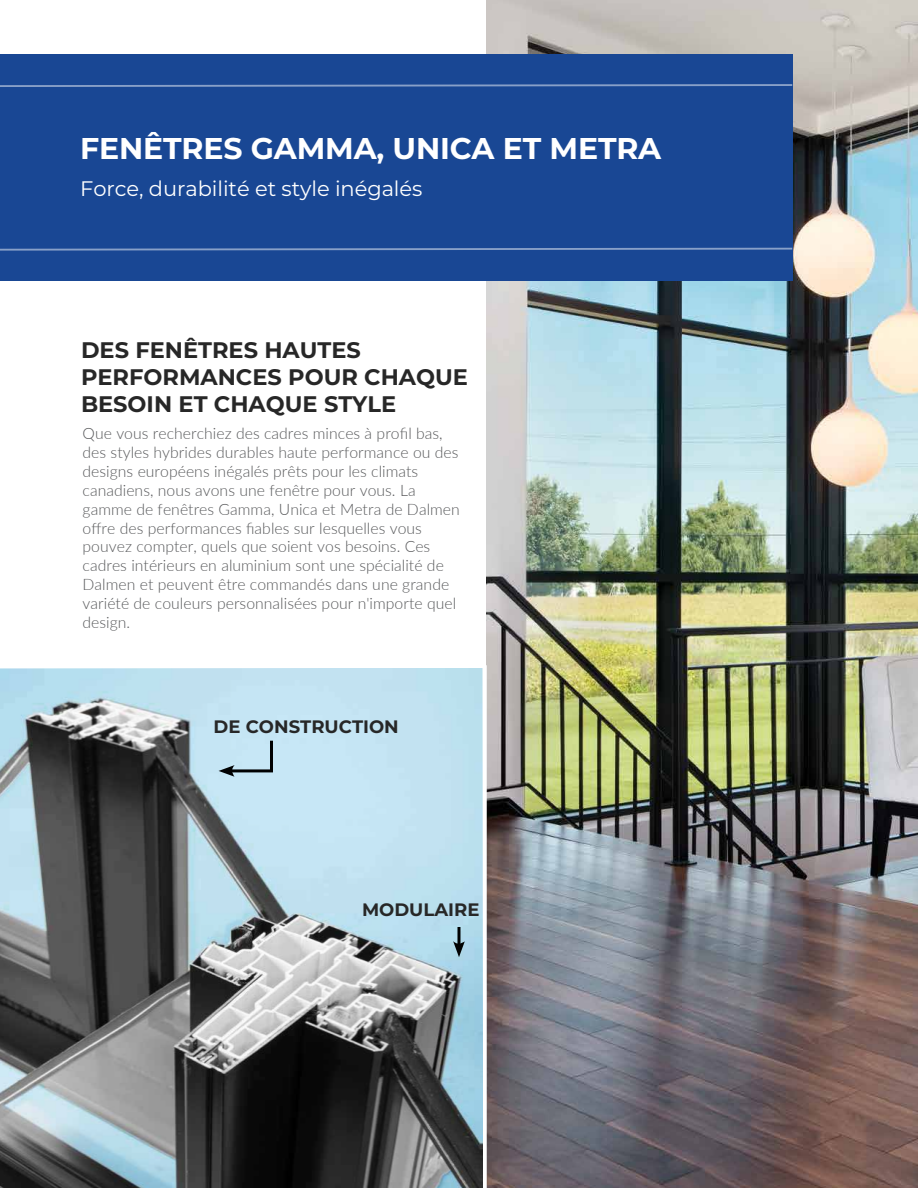
<style>
.page{position:relative;width:918px;height:1188px;background:#fff}
.page>*{position:absolute;margin:0;border:0;box-sizing:border-box;transform-origin:0 0}
.t1{font:700 30px "Montserrat";letter-spacing:-.005em;color:#fff}
.t2{font:700 22.5px/27px "Montserrat";color:#272727}
.t3{font:21px "Montserrat";letter-spacing:-.005em;color:#fff}
.t4{font:700 18px "Montserrat";color:#272727}
.t5{font:300 15.75px/18.9px "Lato";letter-spacing:.005em;color:#595a5c}
</style>
<div class="page">
<img style="left:487px;top:0;width:431px;height:1188px">
<div style="left:0;top:54px;width:792px;height:227px;background:#194794"></div>
<svg style="left:0;top:247px;width:794px;height:5px"></svg>
<svg style="left:0;top:83px;width:794px;height:5px"></svg>
<svg style="left:0;top:665px;width:487px;height:523px"></svg>
<svg style="left:219px;top:738px;width:55px;height:39px"></svg>
<hr style="left:458px;top:927px;width:2px;height:20px;background:#010202">
<svg style="left:453px;top:941px;width:12px;height:16px"></svg>
<h1 class="t1" style="left:80px;top:127px;width:583px">FENÊTRES GAMMA, UNICA ET METRA</h1>
<h3 class="t3" style="left:80px;top:174px;width:344px">Force, durabilité et style inégalés</h3>
<h2 class="t2" style="left:81px;top:335px;width:389px">DES FENÊTRES HAUTES<br>PERFORMANCES POUR CHAQUE<br>BESOIN ET CHAQUE STYLE</h2>
<p class="t5" style="left:83px;top:423px;width:379px">Que vous recherchiez des cadres minces à profil bas, des styles hybrides durables haute performance ou des designs européens inégalés prêts pour les climats canadiens, nous avons une fenêtre pour vous. La gamme de fenêtres Gamma, Unica et Metra de Dalmen offre des performances fiables sur lesquelles vous pouvez compter, quels que soient vos besoins. Ces cadres intérieurs en aluminium sont une spécialité de Dalmen et peuvent être commandés dans une grande variété de couleurs personnalisées pour n'importe quel design.</p>
<p class="t4" style="left:214px;top:714px;width:187px">DE CONSTRUCTION</p>
<p class="t4" style="left:362px;top:896px;width:119px">MODULAIRE</p>
</div>
